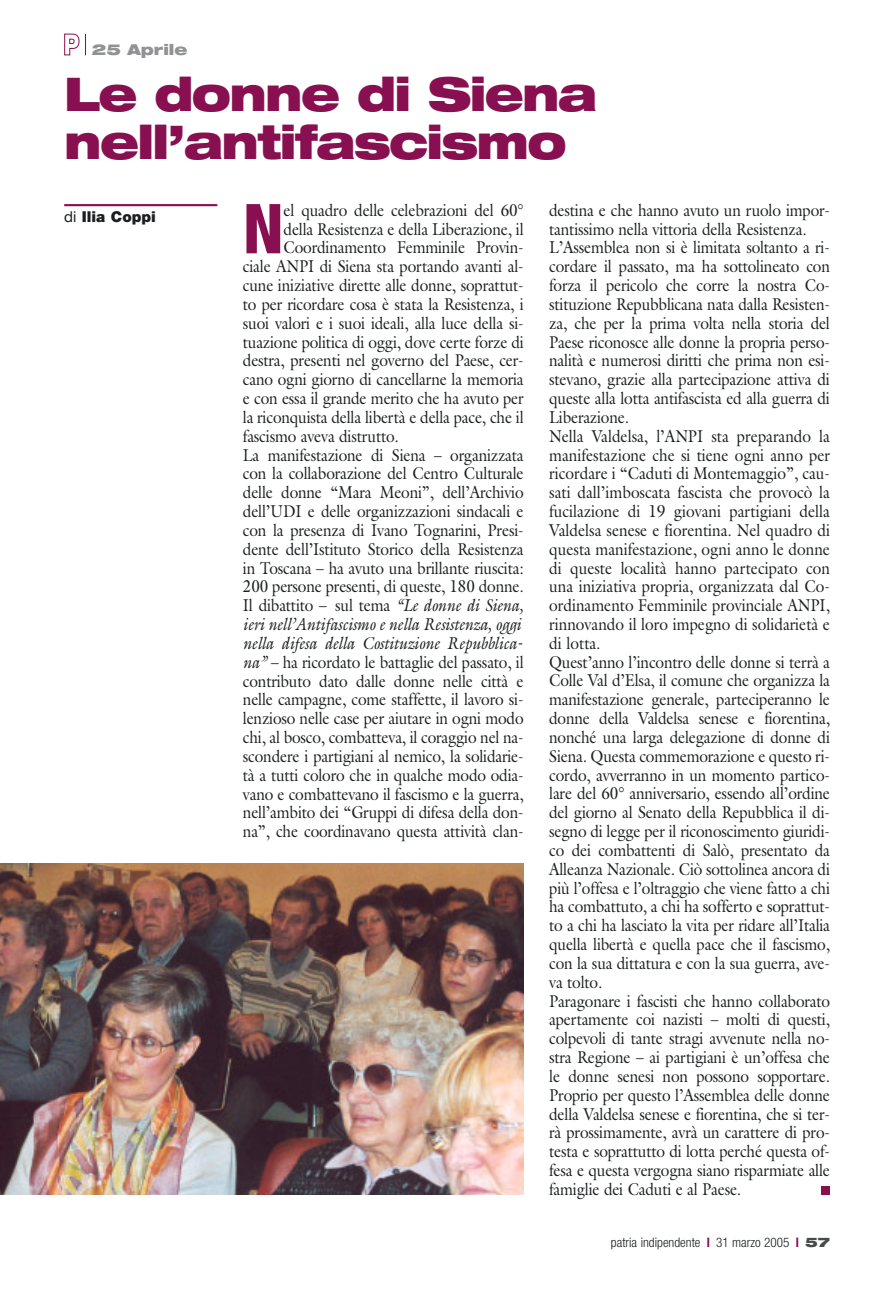
<style>
.page{position:relative;width:893px;height:1296px;background:#fff}
.page>*{position:absolute;margin:0;border:0;box-sizing:border-box;transform-origin:0 0}
.t1{font:800 condensed 69px "Helvetica Neue";color:#880f50}
.t2{font:900 expanded 46.5px/48px "Helvetica Neue";letter-spacing:-.04em;color:#880f50}
.t3{font:17.25px/18.9px "Galliard";letter-spacing:-.01em;color:#1c1f20;scale:.89 1}
.t4{font:italic 17.25px "Galliard";letter-spacing:-.01em;color:#1c1f20;scale:.89 1}
.t5{font:900 15px "Helvetica Neue";color:#1c1f20}
.t6{font:900 expanded 15px "Helvetica Neue";color:#909293}
.t7{font:300 condensed 13.2px "Helvetica Neue";color:#1c1f20}
.s1{font-weight:400}
.s2{font-style:italic}
.s3{font-weight:700;color:#880f50}
.s4{font-weight:900;font-stretch:expanded;color:#47494a}
</style>
<div class="page">
<svg style="left:64px;top:33px;width:22px;height:23px"></svg>
<hr style="left:64px;top:204px;width:153px;height:2px;background:#880f50">
<div style="left:821px;top:1186px;width:9px;height:9px;background:#880f50"></div>
<img style="left:0;top:863px;width:523px;height:332px">
<p class="t6" style="left:92px;top:44px;width:97px">25 Aprile</p>
<h2 class="t2" style="left:64px;top:74px;width:534px">Le donne di Siena nell’antifascismo</h2>
<p class="t5" style="left:64px;top:211px;width:93px"><span class="s1">di</span> Ilia Coppi</p>
<h1 class="t1" style="left:243px;top:204px;width:42px">N</h1>
<p class="t3" style="left:283px;top:202px;width:271px">el quadro delle celebrazioni del 60°</p>
<p class="t3" style="left:283px;top:221px;width:271px">della Resistenza e della Liberazione, il</p>
<p class="t3" style="left:283px;top:240px;width:271px">Coordinamento Femminile Provin-</p>
<p class="t3" style="left:243px;top:259px;width:317px">ciale ANPI di Siena sta portando avanti al-</p>
<p class="t3" style="left:243px;top:278px;width:317px">cune iniziative dirette alle donne, soprattut-</p>
<p class="t3" style="left:243px;top:296px;width:317px">to per ricordare cosa è stata la Resistenza, i</p>
<p class="t3" style="left:243px;top:315px;width:317px">suoi valori e i suoi ideali, alla luce della si-</p>
<p class="t3" style="left:243px;top:334px;width:317px">tuazione politica di oggi, dove certe forze di</p>
<p class="t3" style="left:243px;top:353px;width:317px">destra, presenti nel governo del Paese, cer-</p>
<p class="t3" style="left:243px;top:372px;width:317px">cano ogni giorno di cancellarne la memoria</p>
<p class="t3" style="left:243px;top:391px;width:317px">e con essa il grande merito che ha avuto per</p>
<p class="t3" style="left:243px;top:409px;width:317px">la riconquista della libertà e della pace, che il</p>
<p class="t3" style="left:243px;top:428px;width:177px">fascismo aveva distrutto.</p>
<p class="t3" style="left:243px;top:447px;width:317px">La manifestazione di Siena – organizzata</p>
<p class="t3" style="left:243px;top:466px;width:317px">con la collaborazione del Centro Culturale</p>
<p class="t3" style="left:243px;top:485px;width:317px">delle donne “Mara Meoni”, dell’Archivio</p>
<p class="t3" style="left:243px;top:504px;width:317px">dell’UDI e delle organizzazioni sindacali e</p>
<p class="t3" style="left:243px;top:522px;width:317px">con la presenza di Ivano Tognarini, Presi-</p>
<p class="t3" style="left:243px;top:541px;width:317px">dente dell’Istituto Storico della Resistenza</p>
<p class="t3" style="left:243px;top:560px;width:317px">in Toscana – ha avuto una brillante riuscita:</p>
<p class="t3" style="left:243px;top:579px;width:317px">200 persone presenti, di queste, 180 donne.</p>
<p class="t3" style="left:243px;top:598px;width:316px">Il dibattito – sul tema <span class="s2">“Le donne di Siena,</span></p>
<p class="t4" style="left:243px;top:618px;width:314px">ieri nell’Antifascismo e nella Resistenza, oggi</p>
<p class="t4" style="left:243px;top:636px;width:316px">nella difesa della Costituzione Repubblica-</p>
<p class="t3" style="left:243px;top:654px;width:317px"><span class="s2">na”</span> – ha ricordato le battaglie del passato, il</p>
<p class="t3" style="left:243px;top:673px;width:317px">contributo dato dalle donne nelle città e</p>
<p class="t3" style="left:243px;top:692px;width:317px">nelle campagne, come staffette, il lavoro si-</p>
<p class="t3" style="left:243px;top:711px;width:317px">lenzioso nelle case per aiutare in ogni modo</p>
<p class="t3" style="left:243px;top:730px;width:317px">chi, al bosco, combatteva, il coraggio nel na-</p>
<p class="t3" style="left:243px;top:748px;width:317px">scondere i partigiani al nemico, la solidarie-</p>
<p class="t3" style="left:243px;top:767px;width:317px">tà a tutti coloro che in qualche modo odia-</p>
<p class="t3" style="left:243px;top:786px;width:317px">vano e combattevano il fascismo e la guerra,</p>
<p class="t3" style="left:243px;top:805px;width:317px">nell’ambito dei “Gruppi di difesa della don-</p>
<p class="t3" style="left:243px;top:824px;width:317px">na”, che coordinavano questa attività clan-</p>
<p class="t3" style="left:549px;top:202px;width:317px">destina e che hanno avuto un ruolo impor&shy;tantissimo nella vittoria della Resistenza.<br>L’Assemblea non si è limitata soltanto a ri&shy;cordare il passato, ma ha sottolineato con forza il pericolo che corre la nostra Co&shy;stituzione Repubblicana nata dalla Resisten&shy;za, che per la prima volta nella storia del Paese riconosce alle donne la propria perso&shy;nalità e numerosi diritti che prima non esi&shy;stevano, grazie alla partecipazione attiva di queste alla lotta antifascista ed alla guerra di Liberazione.<br>Nella Valdelsa, l’ANPI sta preparando la manifestazione che si tiene ogni anno per ricordare i “Caduti di Montemaggio”, cau&shy;sati dall’imboscata fascista che provocò la fucilazione di 19 giovani partigiani della Valdelsa senese e fiorentina. Nel quadro di questa manifestazione, ogni anno le donne di queste località hanno partecipato con una iniziativa propria, organizzata dal Co&shy;ordinamento Femminile provinciale ANPI, rinnovando il loro impegno di solidarietà e di lotta.<br>Quest’anno l’incontro delle donne si terrà a Colle Val d’Elsa, il comune che organizza la manifestazione generale, parteciperanno le donne della Valdelsa senese e fiorentina, nonché una larga delegazione di donne di Siena. Questa commemorazione e questo ri&shy;cordo, avverranno in un momento partico&shy;lare del 60° anniversario, essendo all’ordine del giorno al Senato della Repubblica il di&shy;segno di legge per il riconoscimento giuridi&shy;co dei combattenti di Salò, presentato da Alleanza Nazionale. Ciò sottolinea ancora di più l’offesa e l’oltraggio che viene fatto a chi ha combattuto, a chi ha sofferto e soprattut&shy;to a chi ha lasciato la vita per ridare all’Italia quella libertà e quella pace che il fascismo, con la sua dittatura e con la sua guerra, ave&shy;va tolto.<br>Paragonare i fascisti che hanno collaborato apertamente coi nazisti – molti di questi, colpevoli di tante stragi avvenute nella no&shy;stra Regione – ai partigiani è un’offesa che le donne senesi non possono sopportare.<br>Proprio per questo l’Assemblea delle donne della Valdelsa senese e fiorentina, che si ter&shy;rà prossimamente, avrà un carattere di pro&shy;testa e soprattutto di lotta perché questa of&shy;fesa e questa vergogna siano risparmiate alle famiglie dei Caduti e al Paese.</p>
<p class="t7" style="left:611px;top:1238px;width:220px">patria indipendente <span class="s3">l</span> 31 marzo 2005 <span class="s3">l</span> <span class="s4">57</span></p>
</div>
